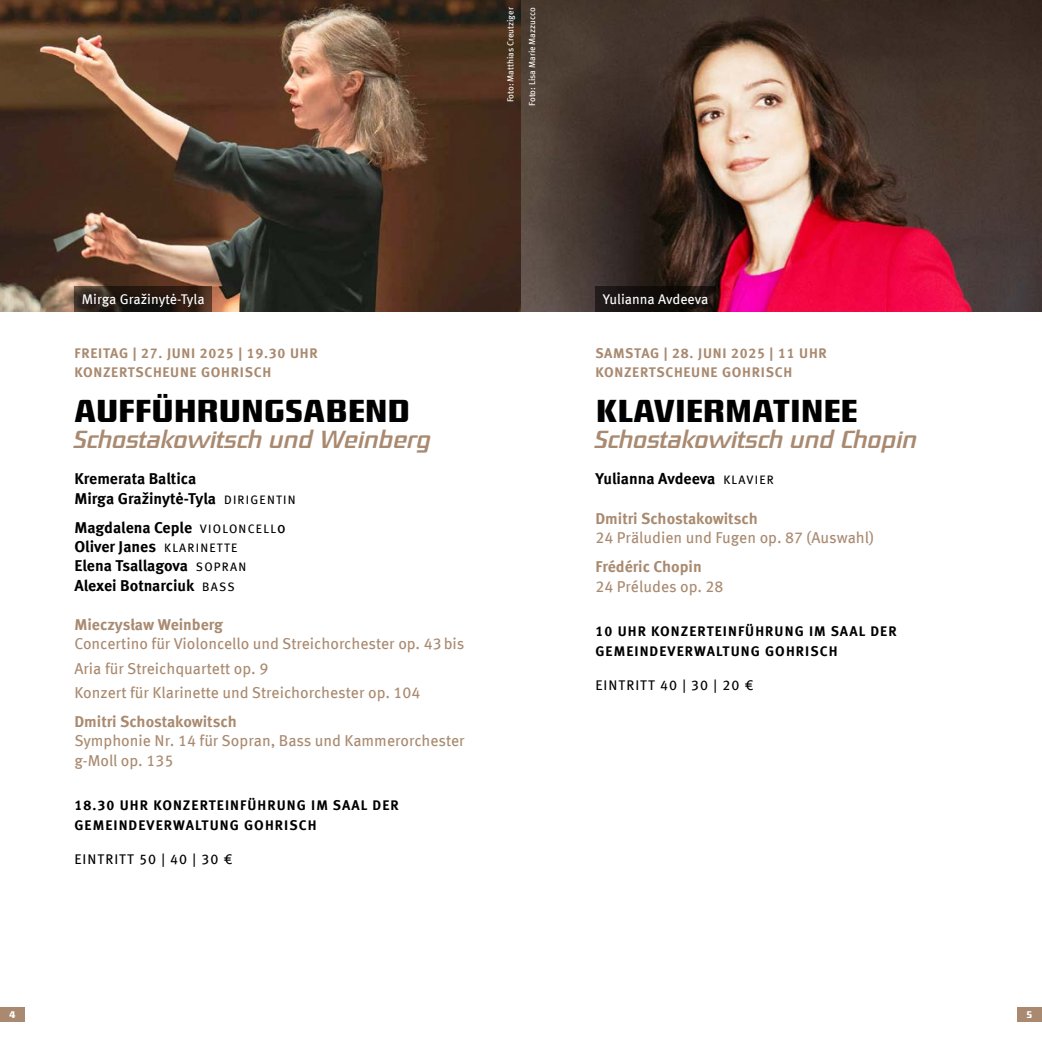
<style>
.page{position:relative;width:1042px;height:1042px;background:#fff}
.page>*{position:absolute;margin:0;border:0;box-sizing:border-box;transform-origin:0 0}
.Konzerte_Headline{font:500 31.5px "District TF";letter-spacing:-.01em;color:#000}
.Konzert_Headline_italic{font:italic 24.5px "District TF";letter-spacing:-.01em;color:#a98a70}
.Werk_normal{font:15.75px/19.2px "Meta Offc Pro";color:#a98a70}
.Konzerte_Text_normal{font:700 15.75px "Meta Offc Pro";letter-spacing:-.005em;color:#000}
.Werk_bold{font:700 15.75px "Meta Offc Pro";letter-spacing:-.005em;color:#a98a70}
.Konzerte_Info{font:700 14px/19.2px "Meta Offc Pro";letter-spacing:.075em;color:#000}
.Konzerte_Datum{font:700 14px/19.2px "Meta Offc Pro";letter-spacing:.05em;color:#a98a70}
.Konzerte_Info-2{font:14px "Meta Offc Pro";letter-spacing:.075em;color:#000}
.Bildunterschrift{font:14px "Meta Offc Pro";letter-spacing:-.005em;color:#fff}
.t1{font:500 10.5px "District TF";color:#fff}
.Werk_normal-2{font:8.75px "Meta Offc Pro";letter-spacing:-.005em;color:#fff}
.s1{font-weight:400;font-size:12.25px}
.s2{font-weight:400}
</style>
<div class="page">
<div style="left:0;top:1007px;width:25px;height:14px;background:#a98a70"></div>
<div style="left:1017px;top:1007px;width:25px;height:14px;background:#a98a70"></div>
<img style="left:521px;top:0;width:521px;height:311px">
<svg style="left:0;top:0;width:521px;height:311px"></svg>
<svg style="left:74px;top:286px;width:138px;height:25px"></svg>
<svg style="left:595px;top:286px;width:121px;height:25px;fill:#150f0d"></svg>
<p class="Werk_normal-2" style="left:504px;top:102px;width:96px;rotate:-90deg">Foto: Matthias Creutziger</p>
<p class="Werk_normal-2" style="left:525px;top:106px;width:100px;rotate:-90deg">Foto: Lisa Marie Mazzucco</p>
<p class="Bildunterschrift" style="left:82px;top:288px;width:124px">Mirga Gražinytė-Tyla</p>
<p class="Bildunterschrift" style="left:603px;top:288px;width:107px">Yulianna Avdeeva</p>
<p class="Konzerte_Datum" style="left:74px;top:343px;width:245px">FREITAG | 27. JUNI 2025 | 19.30 UHR<br>KONZERTSCHEUNE GOHRISCH</p>
<p class="Konzerte_Headline" style="left:74px;top:392px;width:338px">AUFFÜHRUNGSABEND</p>
<p class="Konzert_Headline_italic" style="left:74px;top:425px;width:358px">Schostakowitsch und Weinberg</p>
<p class="Konzerte_Text_normal" style="left:74px;top:466px;width:123px">Kremerata Baltica</p>
<p class="Konzerte_Text_normal" style="left:74px;top:486px;width:223px">Mirga Gražinytė-Tyla <span class="s1">DIRIGENTIN</span></p>
<p class="Konzerte_Text_normal" style="left:74px;top:515px;width:213px">Magdalena Ceple <span class="s1">VIOLONCELL</span><span class="s2">o</span></p>
<p class="Konzerte_Text_normal" style="left:74px;top:534px;width:164px">Oliver Janes <span class="s1">KLARINETTE</span></p>
<p class="Konzerte_Text_normal" style="left:74px;top:553px;width:173px">Elena Tsallagova <span class="s1">SOPRAN</span></p>
<p class="Konzerte_Text_normal" style="left:74px;top:573px;width:162px">Alexei Botnarciuk <span class="s1">BASS</span></p>
<p class="Werk_bold" style="left:74px;top:612px;width:150px">Mieczysław Weinberg</p>
<p class="Werk_normal" style="left:74px;top:633px;width:391px">Concertino für Violoncello und Streichorchester op. 43bis</p>
<p class="Werk_normal" style="left:74px;top:657px;width:195px">Aria für Streichquartett op. 9</p>
<p class="Werk_normal" style="left:74px;top:682px;width:347px">Konzert für Klarinette und Streichorchester op. 104</p>
<p class="Werk_bold" style="left:74px;top:709px;width:164px">Dmitri Schostakowitsch</p>
<p class="Werk_normal" style="left:74px;top:730px;width:392px">Symphonie Nr. 14 für Sopran, Bass und Kammerorchester g-Moll op. 135</p>
<p class="Konzerte_Info" style="left:74px;top:795px;width:326px">18.30 UHR KONZERTEINFÜHRUNG IM SAAL DER<br>GEMEINDEVERWALTUNG GOHRISCH</p>
<p class="Konzerte_Info-2" style="left:74px;top:848px;width:159px">EINTRITT 50 | 40 | 30 €</p>
<p class="Konzerte_Datum" style="left:595px;top:343px;width:233px">SAMSTAG | 28. JUNI 2025 | 11 UHR<br>KONZERTSCHEUNE GOHRISCH</p>
<p class="Konzerte_Headline" style="left:595px;top:392px;width:264px">KLAVIERMATINEE</p>
<p class="Konzert_Headline_italic" style="left:595px;top:425px;width:323px">Schostakowitsch und Chopin</p>
<p class="Konzerte_Text_normal" style="left:595px;top:466px;width:180px">Yulianna Avdeeva <span class="s1">KLAVIER</span></p>
<p class="Werk_bold" style="left:595px;top:506px;width:164px">Dmitri Schostakowitsch</p>
<p class="Werk_normal" style="left:595px;top:527px;width:280px">24 Präludien und Fugen op. 87 (Auswahl)</p>
<p class="Werk_bold" style="left:595px;top:555px;width:108px">Frédéric Chopin</p>
<p class="Werk_normal" style="left:595px;top:575px;width:130px">24 Préludes op. 28</p>
<p class="Konzerte_Info" style="left:595px;top:621px;width:303px">10 UHR KONZERTEINFÜHRUNG IM SAAL DER<br>GEMEINDEVERWALTUNG GOHRISCH</p>
<p class="Konzerte_Info-2" style="left:595px;top:674px;width:159px">EINTRITT 40 | 30 | 20 €</p>
<p class="t1" style="left:9px;top:1007px;width:7px">4</p>
<p class="t1" style="left:1026px;top:1007px;width:7px">5</p>
</div>
